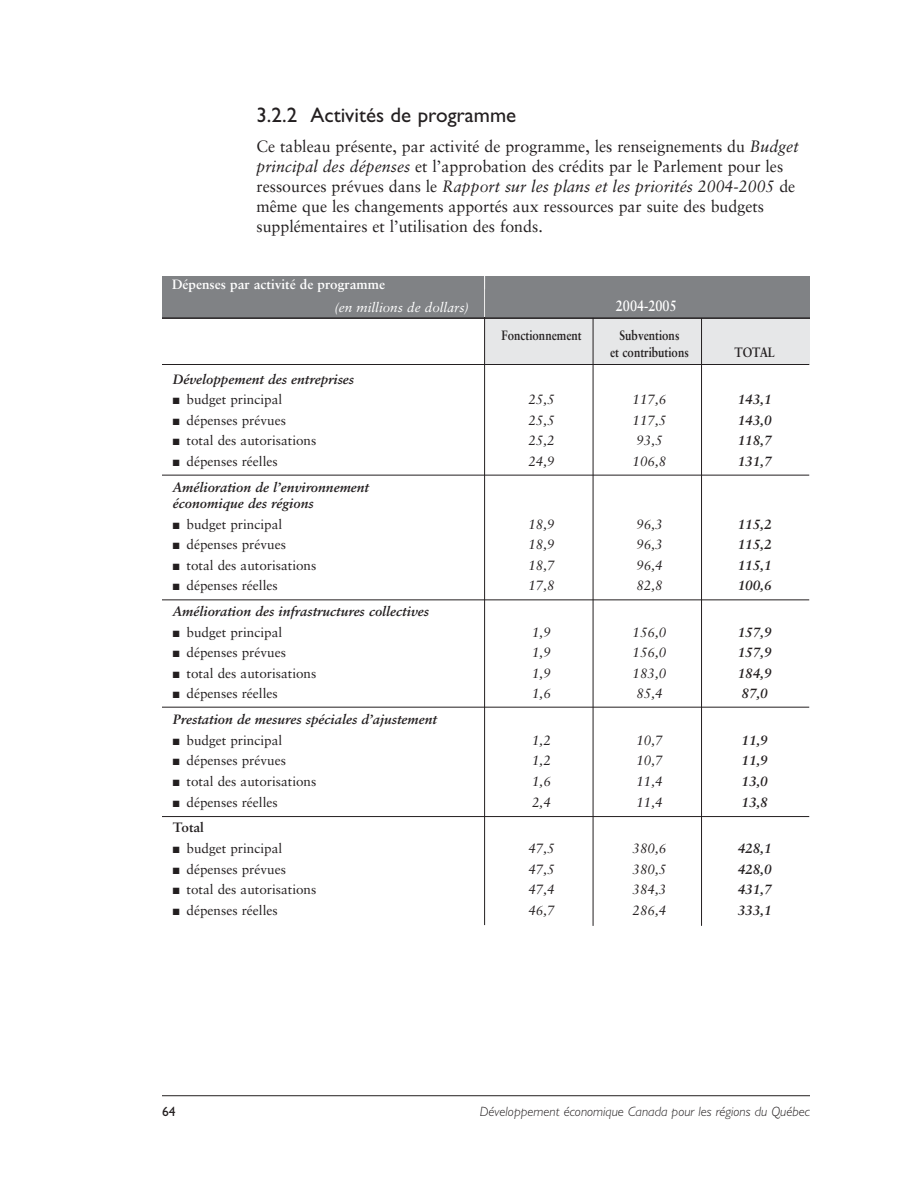
<style>
.page{position:relative;width:918px;height:1188px;background:#fff}
.page>*{position:absolute;margin:0;border:0;box-sizing:border-box;transform-origin:0 0}
.t1{font:21px "Gill Sans";color:#231f20}
.t2{font:16.5px/19.8px "Sabon";color:#231f20}
.t3{font:700 15px "Sabon";color:#fff;scale:.85 1}
.t4{font:13.5px "Sabon";color:#231f20}
.t5{font:italic 700 13.5px/16.2px "Sabon";color:#231f20}
.t6{font:italic 13.5px "Sabon";color:#231f20}
.t7{font:italic 300 13.5px "Gill Sans";color:#231f20}
.t8{font:700 13.5px/16.2px "Sabon";color:#231f20;text-align:center;scale:.85 1}
.t9{font:700 13.5px "Sabon";color:#fff}
.t10{font:italic 13.5px "Sabon";color:#fff}
.t11{font:700 13.5px "Sabon";color:#231f20}
.t12{font:13.5px "Gill Sans";color:#231f20}
.s1{font-style:italic}
</style>
<div class="page">
<div style="left:485px;top:318px;width:325px;height:46px;background:#e6e7e8"></div>
<div style="left:162px;top:276px;width:648px;height:42px;background:#808285"></div>
<hr style="left:162px;top:1095px;width:648px;height:1px;background:#231f20">
<hr style="left:162px;top:317px;width:648px;height:2px;background:#231f20">
<hr style="left:162px;top:364px;width:647px;height:1px;background:#231f20">
<hr style="left:162px;top:475px;width:647px;height:1px;background:#231f20">
<hr style="left:162px;top:600px;width:647px;height:1px;background:#231f20">
<hr style="left:162px;top:707px;width:647px;height:1px;background:#231f20">
<hr style="left:162px;top:816px;width:647px;height:1px;background:#231f20">
<hr style="left:484px;top:289px;width:1px;height:636px;background:#231f20">
<hr style="left:484px;top:276px;width:1px;height:41px;background:#fff">
<hr style="left:593px;top:318px;width:1px;height:608px;background:#231f20">
<hr style="left:701px;top:318px;width:1px;height:608px;background:#231f20">
<h1 class="t1" style="left:256px;top:108px;width:261px">3.2.2 Activités de programme</h1>
<p class="t2" style="left:256px;top:138px;width:544px">Ce tableau présente, par activité de programme, les renseignements du <span class="s1">Budget principal des dépenses</span> et l’approbation des crédits par le Parlement pour les ressources prévues dans le <span class="s1">Rapport sur les plans et les priorités 2004-2005</span> de même que les changements apportés aux ressources par suite des budgets supplémentaires et l’utilisation des fonds.</p>
<p class="t9" style="left:172px;top:279px;width:214px">Dépenses par activité de programme</p>
<p class="t10" style="left:334px;top:301px;width:136px">(en millions de dollars)</p>
<p class="t3" style="left:616px;top:300px;width:73px">2004-2005</p>
<p class="t8" style="left:501px;top:329px;width:96px">Fonctionnement</p>
<p class="t8" style="left:610px;top:329px;width:94px">Subventions<br>et contributions</p>
<p class="t8" style="left:734px;top:345px;width:49px">TOTAL</p>
<p class="t5" style="left:173px;top:372px;width:183px">Développement des entreprises</p>
<p class="t4" style="left:173px;top:394px;width:111px">■ budget principal</p>
<p class="t6" style="left:528px;top:394px;width:28px">25,5</p>
<p class="t6" style="left:633px;top:394px;width:35px">117,6</p>
<p class="t5" style="left:738px;top:393px;width:35px">143,1</p>
<p class="t4" style="left:173px;top:414px;width:114px">■ dépenses prévues</p>
<p class="t6" style="left:528px;top:414px;width:28px">25,5</p>
<p class="t6" style="left:633px;top:414px;width:35px">117,5</p>
<p class="t5" style="left:738px;top:413px;width:35px">143,0</p>
<p class="t4" style="left:173px;top:435px;width:145px">■ total des autorisations</p>
<p class="t6" style="left:528px;top:435px;width:28px">25,2</p>
<p class="t6" style="left:636px;top:435px;width:28px">93,5</p>
<p class="t5" style="left:738px;top:434px;width:35px">118,7</p>
<p class="t4" style="left:173px;top:456px;width:106px">■ dépenses réelles</p>
<p class="t6" style="left:528px;top:456px;width:28px">24,9</p>
<p class="t6" style="left:633px;top:456px;width:35px">106,8</p>
<p class="t5" style="left:738px;top:454px;width:35px">131,7</p>
<p class="t5" style="left:173px;top:480px;width:198px">Amélioration de l’environnement économique des régions</p>
<p class="t4" style="left:173px;top:518px;width:111px">■ budget principal</p>
<p class="t6" style="left:528px;top:518px;width:28px">18,9</p>
<p class="t6" style="left:636px;top:518px;width:28px">96,3</p>
<p class="t5" style="left:738px;top:517px;width:35px">115,2</p>
<p class="t4" style="left:173px;top:539px;width:114px">■ dépenses prévues</p>
<p class="t6" style="left:528px;top:539px;width:28px">18,9</p>
<p class="t6" style="left:636px;top:539px;width:28px">96,3</p>
<p class="t5" style="left:738px;top:538px;width:35px">115,2</p>
<p class="t4" style="left:173px;top:559px;width:145px">■ total des autorisations</p>
<p class="t6" style="left:528px;top:559px;width:28px">18,7</p>
<p class="t6" style="left:636px;top:559px;width:28px">96,4</p>
<p class="t5" style="left:738px;top:558px;width:35px">115,1</p>
<p class="t4" style="left:173px;top:580px;width:106px">■ dépenses réelles</p>
<p class="t6" style="left:528px;top:580px;width:28px">17,8</p>
<p class="t6" style="left:636px;top:580px;width:28px">82,8</p>
<p class="t5" style="left:738px;top:579px;width:35px">100,6</p>
<p class="t5" style="left:173px;top:605px;width:258px">Amélioration des infrastructures collectives</p>
<p class="t4" style="left:173px;top:626px;width:111px">■ budget principal</p>
<p class="t6" style="left:532px;top:626px;width:20px">1,9</p>
<p class="t6" style="left:633px;top:626px;width:35px">156,0</p>
<p class="t5" style="left:738px;top:625px;width:35px">157,9</p>
<p class="t4" style="left:173px;top:647px;width:114px">■ dépenses prévues</p>
<p class="t6" style="left:532px;top:647px;width:20px">1,9</p>
<p class="t6" style="left:633px;top:647px;width:35px">156,0</p>
<p class="t5" style="left:738px;top:646px;width:35px">157,9</p>
<p class="t4" style="left:173px;top:668px;width:145px">■ total des autorisations</p>
<p class="t6" style="left:532px;top:668px;width:20px">1,9</p>
<p class="t6" style="left:633px;top:668px;width:35px">183,0</p>
<p class="t5" style="left:738px;top:666px;width:35px">184,9</p>
<p class="t4" style="left:173px;top:688px;width:106px">■ dépenses réelles</p>
<p class="t6" style="left:532px;top:688px;width:20px">1,6</p>
<p class="t6" style="left:636px;top:688px;width:28px">85,4</p>
<p class="t5" style="left:742px;top:687px;width:28px">87,0</p>
<p class="t5" style="left:173px;top:713px;width:266px">Prestation de mesures spéciales d’ajustement</p>
<p class="t4" style="left:173px;top:735px;width:111px">■ budget principal</p>
<p class="t6" style="left:532px;top:735px;width:20px">1,2</p>
<p class="t6" style="left:636px;top:735px;width:28px">10,7</p>
<p class="t5" style="left:742px;top:733px;width:28px">11,9</p>
<p class="t4" style="left:173px;top:755px;width:114px">■ dépenses prévues</p>
<p class="t6" style="left:532px;top:755px;width:20px">1,2</p>
<p class="t6" style="left:636px;top:755px;width:28px">10,7</p>
<p class="t5" style="left:742px;top:754px;width:28px">11,9</p>
<p class="t4" style="left:173px;top:776px;width:145px">■ total des autorisations</p>
<p class="t6" style="left:532px;top:776px;width:20px">1,6</p>
<p class="t6" style="left:636px;top:776px;width:28px">11,4</p>
<p class="t5" style="left:742px;top:774px;width:28px">13,0</p>
<p class="t4" style="left:173px;top:796px;width:106px">■ dépenses réelles</p>
<p class="t6" style="left:532px;top:796px;width:20px">2,4</p>
<p class="t6" style="left:636px;top:796px;width:28px">11,4</p>
<p class="t5" style="left:742px;top:795px;width:28px">13,8</p>
<p class="t11" style="left:173px;top:822px;width:33px">Total</p>
<p class="t4" style="left:173px;top:843px;width:111px">■ budget principal</p>
<p class="t6" style="left:528px;top:843px;width:28px">47,5</p>
<p class="t6" style="left:633px;top:843px;width:35px">380,6</p>
<p class="t5" style="left:738px;top:841px;width:35px">428,1</p>
<p class="t4" style="left:173px;top:863px;width:114px">■ dépenses prévues</p>
<p class="t6" style="left:528px;top:863px;width:28px">47,5</p>
<p class="t6" style="left:633px;top:863px;width:35px">380,5</p>
<p class="t5" style="left:738px;top:862px;width:35px">428,0</p>
<p class="t4" style="left:173px;top:884px;width:145px">■ total des autorisations</p>
<p class="t6" style="left:528px;top:884px;width:28px">47,4</p>
<p class="t6" style="left:633px;top:884px;width:35px">384,3</p>
<p class="t5" style="left:738px;top:882px;width:35px">431,7</p>
<p class="t4" style="left:173px;top:904px;width:106px">■ dépenses réelles</p>
<p class="t6" style="left:528px;top:904px;width:28px">46,7</p>
<p class="t6" style="left:633px;top:904px;width:35px">286,4</p>
<p class="t5" style="left:738px;top:903px;width:35px">333,1</p>
<p class="t12" style="left:162px;top:1107px;width:15px">64</p>
<p class="t7" style="left:480px;top:1107px;width:332px">Développement économique Canada pour les régions du Québec</p>
</div>
